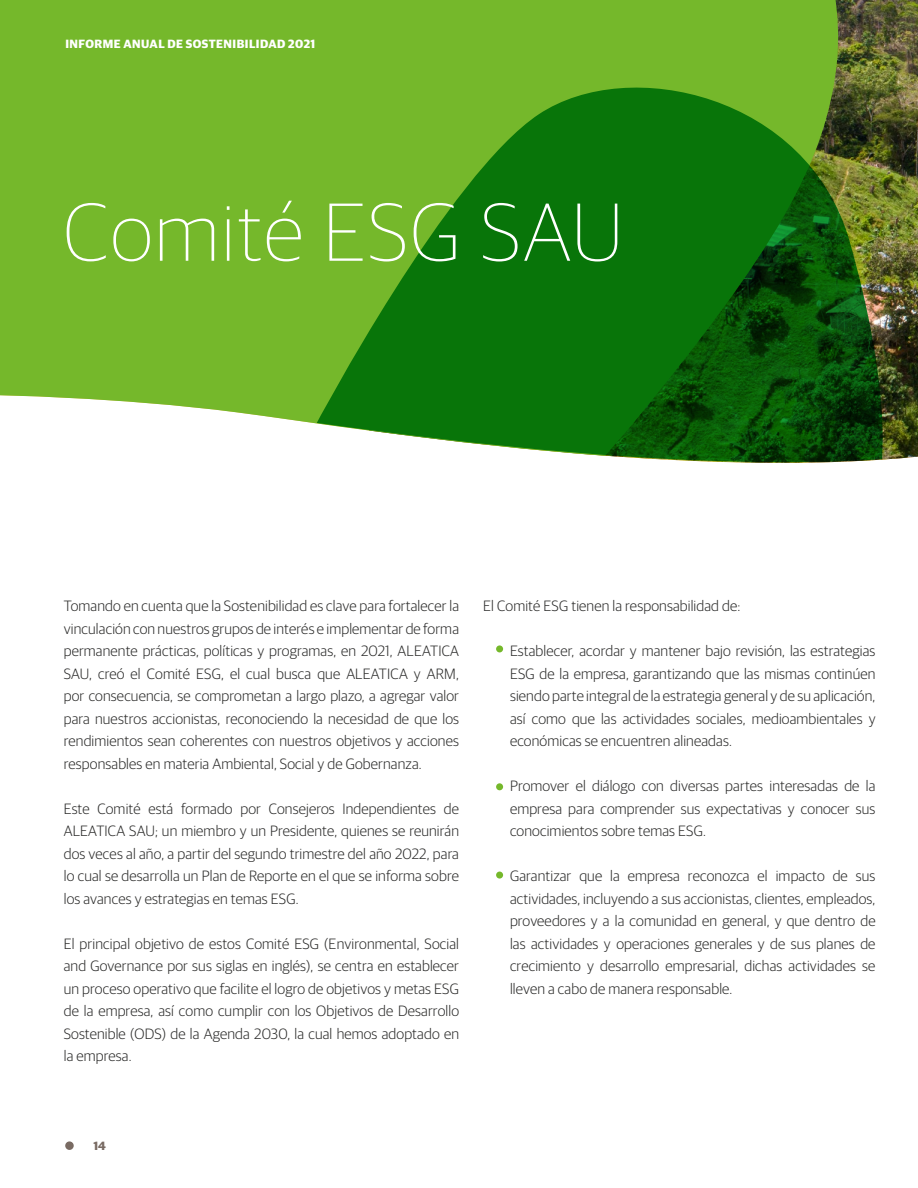
<style>
.page{position:relative;width:918px;height:1188px;background:#fff}
.page>*{position:absolute;margin:0;border:0;box-sizing:border-box;transform-origin:0 0}
.t1{font:100 82.5px "Guardian Sans";letter-spacing:.03em;color:#fff}
.t2{font:300 15px/22.5px "Guardian Sans";letter-spacing:.01em;color:#282827;text-align:justify}
.t3{font:700 12px "Guardian Sans";letter-spacing:.04em;color:#fff}
.t4{font:700 12px "Guardian Sans";color:#796b63}
</style>
<div class="page">
<div style="left:65px;top:1141px;width:9px;height:9px;background:#796b63;border-radius:50%"></div>
<img style="left:847px;top:0;width:71px;height:459px">
<div style="left:0;top:0;width:847px;height:424px;background:#75b82b"></div>
<svg style="left:317px;top:77px;width:574px;height:386px;background:#2d7e19"></svg>
<div style="left:496px;top:645px;width:7px;height:7px;background:#75b82b;border-radius:50%"></div>
<div style="left:496px;top:872px;width:7px;height:7px;background:#75b82b;border-radius:50%"></div>
<div style="left:496px;top:783px;width:7px;height:7px;background:#75b82b;border-radius:50%"></div>
<p class="t3" style="left:65px;top:34px;width:251px">INFORME ANUAL DE SOSTENIBILIDAD 2021</p>
<h1 class="t1" style="left:64px;top:177px;width:561px">Comité ESG SAU</h1>
<p class="t2" style="left:64px;top:594px;width:397px">Tomando en cuenta que la Sostenibilidad es clave para fortalecer la vinculación con nuestros grupos de interés e implementar de forma permanente prácticas, políticas y programas, en 2021, ALEATICA SAU, creó el Comité ESG, el cual busca que ALEATICA y ARM, por consecuencia, se comprometan a largo plazo, a agregar valor para nuestros accionistas, reconociendo la necesidad de que los rendimientos sean coherentes con nuestros objetivos y acciones responsables en materia Ambiental, Social y de Gobernanza.</p>
<p class="t2" style="left:64px;top:796px;width:397px">Este Comité está formado por Consejeros Independientes de ALEATICA SAU; un miembro y un Presidente, quienes se reunirán dos veces al año, a partir del segundo trimestre del año 2022, para lo cual se desarrolla un Plan de Reporte en el que se informa sobre los avances y estrategias en temas ESG.</p>
<p class="t2" style="left:64px;top:931px;width:397px">El principal objetivo de estos Comité ESG (Environmental, Social and Governance por sus siglas en inglés), se centra en establecer un proceso operativo que facilite el logro de objetivos y metas ESG de la empresa, así como cumplir con los Objetivos de Desarrollo Sostenible (ODS) de la Agenda 2030, la cual hemos adoptado en la empresa.</p>
<p class="t2" style="left:483px;top:594px;width:259px">El Comité ESG tienen la responsabilidad de:</p>
<p class="t2" style="left:510px;top:639px;width:367px">Establecer, acordar y mantener bajo revisión, las estrategias ESG de la empresa, garantizando que las mismas continúen siendo parte integral de la estrategia general y de su aplicación, así como que las actividades sociales, medioambientales y económicas se encuentren alineadas.</p>
<p class="t2" style="left:510px;top:774px;width:367px">Promover el diálogo con diversas partes interesadas de la empresa para comprender sus expectativas y conocer sus conocimientos sobre temas ESG.</p>
<p class="t2" style="left:510px;top:864px;width:367px">Garantizar que la empresa reconozca el impacto de sus actividades, incluyendo a sus accionistas, clientes, empleados, proveedores y a la comunidad en general, y que dentro de las actividades y operaciones generales y de sus planes de crecimiento y desarrollo empresarial, dichas actividades se lleven a cabo de manera responsable.</p>
<p class="t4" style="left:94px;top:1136px;width:14px">14</p>
</div>
